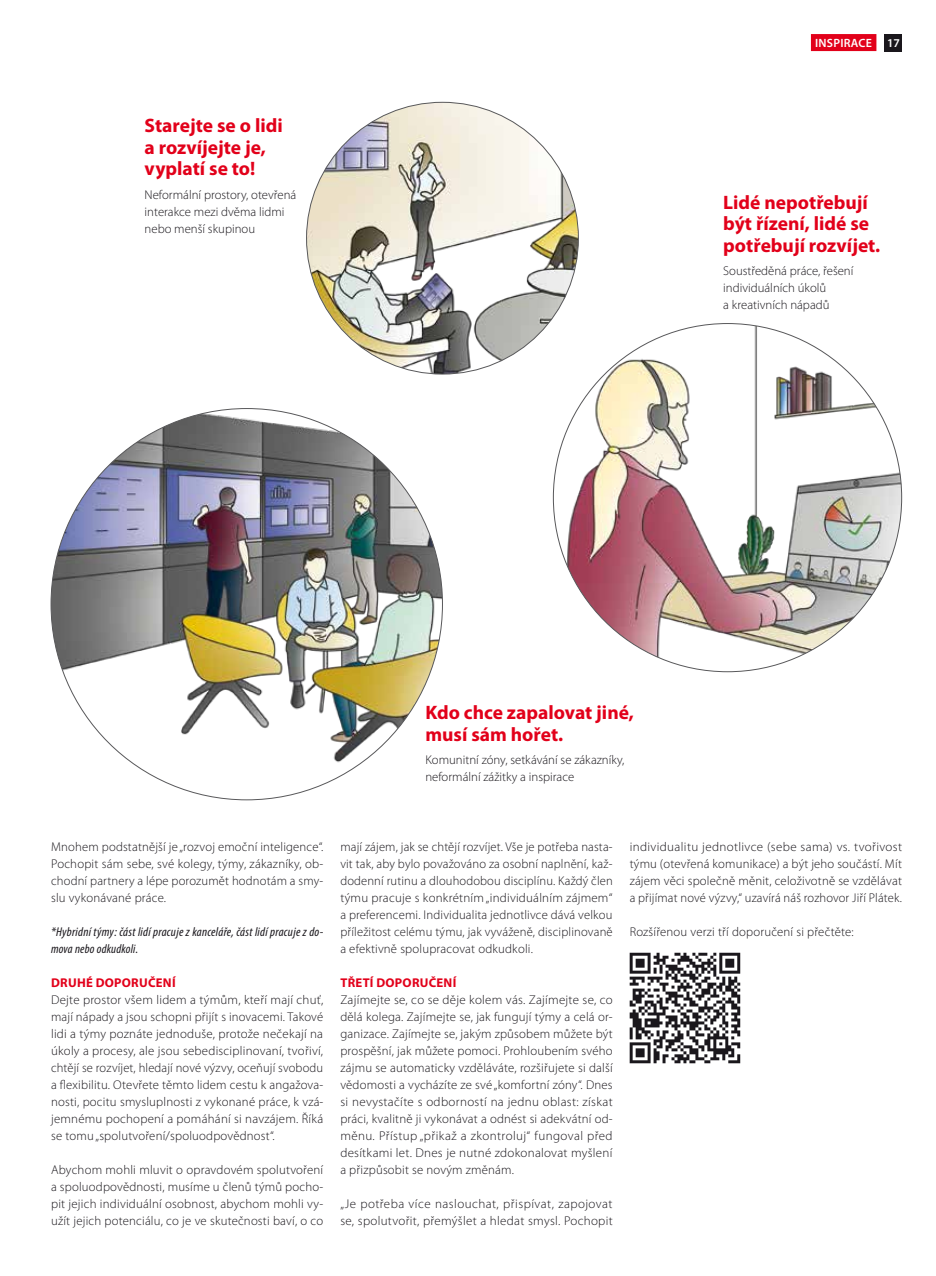
<style>
.page{position:relative;width:936px;height:1276px;background:#fff}
.page>*{position:absolute;margin:0;border:0;box-sizing:border-box;transform-origin:0 0}
.t1{font:700 19.5px/21.5px "Myriad Pro";color:#e2001a}
.t2{font:300 12.75px/17px "Myriad Pro";letter-spacing:.015em;color:#1a171c;text-align:justify}
.t3{font:italic condensed 12.75px/17px "Myriad Pro";letter-spacing:.02em;color:#1a171c}
.t4{font:700 12.75px "Myriad Pro";letter-spacing:.02em;color:#e2001a}
.t5{font:600 12px "Myriad Pro";letter-spacing:.02em;color:#fff}
</style>
<div class="page">
<div style="left:884px;top:34px;width:17px;height:17px;background:#1a171c"></div>
<div style="left:810px;top:34px;width:66px;height:17px;background:#e2001a"></div>
<img style="left:51px;top:408px;width:391px;height:391px;border-radius:194px">
<img style="left:553px;top:323px;width:348px;height:349px;border-radius:174px">
<svg style="left:629px;top:952px;width:111px;height:111px"></svg>
<img style="left:306px;top:102px;width:272px;height:272px;border-radius:136px">
<h1 class="t1" style="left:145px;top:114px;width:139px">Starejte se o lidi a rozvíjejte je, vyplatí se to!</h1>
<p class="t2" style="left:145px;top:186px;width:153px;text-align:left">Neformální prostory, otevřená interakce mezi dvěma lidmi nebo menší skupinou</p>
<p class="t5" style="left:815px;top:35px;width:86px">INSPIRACE 17</p>
<h1 class="t1" style="left:723px;top:191px;width:159px">Lidé nepotřebují být řízení, lidé se potřebují rozvíjet.</h1>
<p class="t2" style="left:723px;top:262px;width:132px;text-align:left">Soustředěná práce, řešení individuálních úkolů<br>a kreativních nápadů</p>
<h1 class="t1" style="left:425px;top:701px;width:210px">Kdo chce zapalovat jiné, musí sám hořet.</h1>
<p class="t2" style="left:425px;top:751px;width:200px">Komunitní zóny, setkávání se zákazníky, neformální zážitky a inspirace</p>
<p class="t2" style="left:51px;top:838px;width:274px">Mnohem podstatnější je „rozvoj emoční inteligence“.<br>Pochopit sám sebe, své kolegy, týmy, zákazníky, ob&shy;chodní partnery a lépe porozumět hodnotám a smy&shy;slu vykonávané práce.</p>
<p class="t3" style="left:51px;top:923px;width:274px">*Hybridní týmy: část lidí pracuje z kanceláře, část lidí pracuje z do&shy;mova nebo odkudkoli.</p>
<p class="t4" style="left:51px;top:974px;width:126px">DRUHÉ DOPORUČENÍ</p>
<p class="t2" style="left:51px;top:991px;width:274px">Dejte prostor všem lidem a týmům, kteří mají chuť, mají nápady a jsou schopni přijít s inovacemi. Takové lidi a týmy poznáte jednoduše, protože nečekají na úkoly a procesy, ale jsou sebedisciplinovaní, tvořiví, chtějí se rozvíjet, hledají nové výzvy, oceňují svobodu a flexibilitu. Otevřete těmto lidem cestu k angažova&shy;nosti, pocitu smysluplnosti z vykonané práce, k vzá&shy;jemnému pochopení a pomáhání si navzájem. Říká se tomu „spolutvoření/spoluodpovědnost“.</p>
<p class="t2" style="left:51px;top:1161px;width:274px">Abychom mohli mluvit o opravdovém spolutvoření a spoluodpovědnosti, musíme u členů týmů pocho&shy;pit jejich individuální osobnost, abychom mohli vy&shy;užít jejich potenciálu, co je ve skutečnosti baví, o co</p>
<p class="t2" style="left:340px;top:838px;width:274px">mají zájem, jak se chtějí rozvíjet. Vše je potřeba nasta&shy;vit tak, aby bylo považováno za osobní naplnění, kaž&shy;dodenní rutinu a dlouhodobou disciplínu. Každý člen týmu pracuje s konkrétním „individuálním zájmem“ a preferencemi. Individualita jednotlivce dává velkou příležitost celému týmu, jak vyváženě, disciplinovaně a efektivně spolupracovat odkudkoli.</p>
<p class="t4" style="left:340px;top:974px;width:117px">TŘETÍ DOPORUČENÍ</p>
<p class="t2" style="left:340px;top:991px;width:274px">Zajímejte se, co se děje kolem vás. Zajímejte se, co dělá kolega. Zajímejte se, jak fungují týmy a celá or&shy;ganizace. Zajímejte se, jakým způsobem můžete být prospěšní, jak můžete pomoci. Prohloubením svého zájmu se automaticky vzděláváte, rozšiřujete si další vědomosti a vycházíte ze své „komfortní zóny“. Dnes si nevystačíte s odborností na jednu oblast: získat práci, kvalitně ji vykonávat a odnést si adekvátní od&shy;měnu. Přístup „přikaž a zkontroluj“ fungoval před desítkami let. Dnes je nutné zdokonalovat myšlení a přizpůsobit se novým změnám.</p>
<p class="t2" style="left:340px;top:1195px;width:274px">„Je potřeba více naslouchat, přispívat, zapojovat se, spolutvořit, přemýšlet a hledat smysl. Pochopit</p>
<p class="t2" style="left:629px;top:838px;width:274px">individualitu jednotlivce (sebe sama) vs. tvořivost týmu (otevřená komunikace) a být jeho součástí. Mít zájem věci společně měnit, celoživotně se vzdělávat a přijímat nové výzvy,“ uzavírá náš rozhovor Jiří Plátek.</p>
<p class="t2" style="left:629px;top:923px;width:225px">Rozšířenou verzi tří doporučení si přečtěte:</p>
</div>
